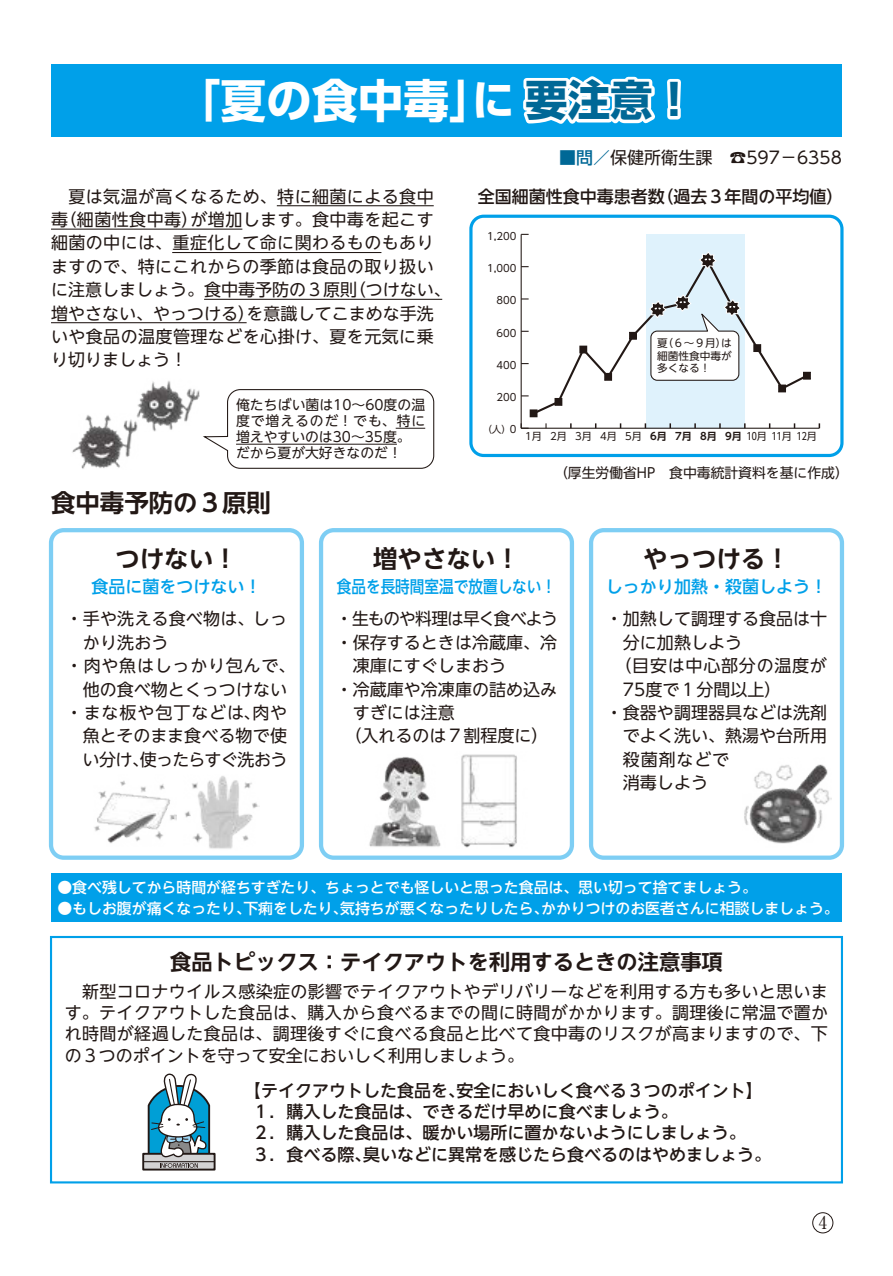
<style>
.page{position:relative;width:893px;height:1276px;background:#fff}
.page>*{position:absolute;margin:0;border:0;box-sizing:border-box;transform-origin:0 0}
.t1{font:700 45.75px "UD Shin Go Pr 6 N";color:#fff}
.t2{font:700 24.45px "UD Shin Go NT Pr 6 N De";color:#221815}
.t3{font:700 21.3px "UD Shin Go NT Pr 6 N De";color:#221815}
.t4{font:17.55px "Ryumin Pr 5";color:#221815;scale:.95 1}
.t5{font:16.95px/23.4px "UD Shin Go NT Pr 6 N";color:#221815}
.t6{font:500 16.95px "UD Shin Go NT Pr 6 N";color:#221815}
.t7{font:16.95px/23.4px "UD Shin Go NT Pr 6 N";letter-spacing:.025em;color:#221815;text-align:right}
.t8{font:16.95px "UD Shin Go NT Pr 6 N";letter-spacing:.045em;color:#221815}
.t9{font:500 16.95px "UD Shin Go NT Pr 6 N";color:#00a0e9}
.t10{font:500 16.95px "UD Shin Go NT Pr 6 N";color:#00a0e9;scale:.86 1}
.t11{font:16.95px "UD Shin Go NT Pr 6 N";letter-spacing:-.055em;color:#221815}
.t12{font:500 14.85px/21.3px "UD Shin Go NT Pr 6 N";color:#fff}
.t13{font:13.8px/15.9px "UD Shin Go NT Pr 6 N";color:#221815}
.t14{font:10.65px/12.8px "UD Shin Go NT Pr 6 N";color:#221815;text-align:justify}
.t15{font:10.05px "UD Shin Go Pr 6 N";color:#221815}
.t16{font:700 10.05px "UD Shin Go Pr 6 N De";color:#221815}
.t17{font:9.6px "UD Shin Go Pr 6 N";color:#221815}
.s1{font-size:42.45px}
.s2{font-weight:500;color:#006896}
.s3{font-size:10.05px}
</style>
<div class="page">
<div style="left:51px;top:64px;width:791px;height:72px;background:#00a0e9"></div>
<hr style="left:277px;top:205px;width:157px;height:1px;background:#221815">
<hr style="left:51px;top:229px;width:191px;height:1px;background:#221815">
<hr style="left:172px;top:252px;width:209px;height:1px;background:#221815">
<hr style="left:204px;top:299px;width:238px;height:1px;background:#221815">
<hr style="left:51px;top:322px;width:196px;height:1px;background:#221815">
<svg style="left:203px;top:389px;width:232px;height:80px"></svg>
<hr style="left:236px;top:444px;width:161px;height:1px;background:#221815">
<div style="left:49px;top:528px;width:255px;height:332px;border:4px solid #7ecef4;border-radius:13px"></div>
<div style="left:319px;top:528px;width:255px;height:332px;border:4px solid #7ecef4;border-radius:13px"></div>
<div style="left:589px;top:528px;width:255px;height:332px;border:4px solid #7ecef4;border-radius:13px"></div>
<div style="left:51px;top:873px;width:791px;height:49px;background:#00a0e9"></div>
<div style="left:50px;top:936px;width:793px;height:247px;border:2px solid #00a0e9"></div>
<img style="left:72px;top:415px;width:64px;height:54px">
<img style="left:136px;top:381px;width:64px;height:50px">
<div style="left:646px;top:234px;width:98px;height:194px;background:#dff2fc"></div>
<hr style="left:521px;top:428px;width:298px;height:1px;background:#221815">
<hr style="left:521px;top:234px;width:1px;height:194px;background:#221815">
<svg style="left:521px;top:423px;width:8px;height:6px"></svg>
<div style="left:530px;top:410px;width:7px;height:7px;border:1px solid #221815"></div>
<div style="left:803px;top:372px;width:8px;height:7px;border:1px solid #221815"></div>
<div style="left:469px;top:215px;width:374px;height:242px;border:3px solid #00a0e9;border-radius:13px"></div>
<svg style="left:521px;top:252px;width:289px;height:164px"></svg>
<img style="left:94px;top:781px;width:83px;height:62px">
<img style="left:185px;top:776px;width:75px;height:73px">
<img style="left:461px;top:754px;width:56px;height:94px">
<img style="left:744px;top:764px;width:87px;height:80px">
<img style="left:369px;top:757px;width:72px;height:90px">
<div style="left:143px;top:1153px;width:72px;height:16px;background:#d3d3d4"></div>
<div style="left:142px;top:1152px;width:74px;height:18px;border:2px solid #221815"></div>
<hr style="left:143px;top:1161px;width:72px;height:1px;background:#221815">
<svg style="left:147px;top:1073px;width:64px;height:94px"></svg>
<div style="left:812px;top:1212px;width:21px;height:21px;border:1px solid #221815;border-radius:50%"></div>
<h1 class="t1" style="left:175px;top:63px;width:522px">「夏の食中毒<span class="s1">に</span>」 <span class="s1">要注意!</span></h1>
<p class="t5" style="left:559px;top:146px;width:155px"><span class="s2">■問／</span>保健所衛生課</p>
<p class="t5" style="left:729px;top:146px;width:114px">☎597－6358</p>
<p class="t7" style="left:51px;top:184px;width:384px">　夏は気温が高くなるため、特に細菌による食中が増加します。食中毒を起こす</p>
<p class="t7" style="left:51px;top:207px;width:149px">（毒細菌性食中毒）</p>
<p class="t7" style="left:51px;top:231px;width:384px">細菌の中には、重症化して命に関わるものもあり</p>
<p class="t7" style="left:51px;top:254px;width:384px">ますので、特にこれからの季節は食品の取り扱い</p>
<p class="t5" style="left:349px;top:277px;width:104px">（つけない、</p>
<p class="t5" style="left:247px;top:277px;width:189px;text-indent:-196px">に注意しましょう。食中毒予防の３原則<br>を意識してこまめな手洗</p>
<p class="t7" style="left:51px;top:301px;width:384px;text-align:left">増やさない、やっつける）<br>いや食品の温度管理などを心掛け、夏を元気に乗り切りましょう!</p>
<p class="t13" style="left:236px;top:397px;width:191px">俺たちばい菌は10〜60度の温度で増えるのだ！でも、特に増えやすいのは30〜35度。だから夏が大好きなのだ!</p>
<p class="t6" style="left:478px;top:182px;width:189px">全国細菌性食中毒患者数</p>
<p class="t6" style="left:656px;top:182px;width:189px">（過去３年間の平均値(</p>
<p class="t15" style="left:487px;top:228px;width:31px">1,200</p>
<p class="t15" style="left:487px;top:260px;width:31px">1,000</p>
<p class="t15" style="left:496px;top:292px;width:21px">800</p>
<p class="t15" style="left:496px;top:324px;width:21px">600</p>
<p class="t15" style="left:496px;top:357px;width:21px">400</p>
<p class="t15" style="left:496px;top:389px;width:21px">200</p>
<p class="t17" style="left:482px;top:422px;width:36px">（人）<span class="s3">0</span></p>
<p class="t14" style="left:657px;top:336px;width:76px">（夏６〜９月は）細菌性食中毒が多くなる!</p>
<p class="t15" style="left:525px;top:428px;width:18px">1月</p>
<p class="t15" style="left:550px;top:428px;width:18px">2月</p>
<p class="t15" style="left:575px;top:428px;width:18px">3月</p>
<p class="t15" style="left:600px;top:428px;width:18px">4月</p>
<p class="t15" style="left:625px;top:428px;width:18px">5月</p>
<p class="t16" style="left:650px;top:428px;width:18px">6月</p>
<p class="t16" style="left:675px;top:428px;width:18px">7月</p>
<p class="t16" style="left:700px;top:428px;width:18px">8月</p>
<p class="t16" style="left:725px;top:428px;width:18px">9月</p>
<p class="t15" style="left:747px;top:428px;width:22px">10月</p>
<p class="t15" style="left:772px;top:428px;width:22px">11月</p>
<p class="t15" style="left:797px;top:428px;width:22px">12月</p>
<p class="t13" style="left:554px;top:464px;width:296px">（厚生労働省HP　食中毒統計資料を基に作成(</p>
<h2 class="t2" style="left:51px;top:483px;width:222px">食中毒予防の３原則</h2>
<h2 class="t2" style="left:115px;top:539px;width:124px">つけない!</h2>
<p class="t9" style="left:91px;top:573px;width:172px">食品に菌をつけない!</p>
<p class="t5" style="left:66px;top:607px;width:223px">・手や洗える食べ物は、しっ</p>
<p class="t5" style="left:83px;top:630px;width:87px">かり洗おう</p>
<p class="t8" style="left:66px;top:652px;width:231px">・肉や魚はしっかり包んで、</p>
<p class="t5" style="left:83px;top:677px;width:206px">他の食べ物とくっつけない</p>
<p class="t5" style="left:252px;top:700px;width:36px">肉や</p>
<p class="t5" style="left:82px;top:700px;width:206px;text-indent:-17px">・まな板や包丁などは、<br>魚とそのまま食べる物で使い分け使ったらすぐ洗おう</p>
<p class="t5" style="left:132px;top:747px;width:19px">、</p>
<h2 class="t2" style="left:373px;top:539px;width:148px">増やさない!</h2>
<p class="t10" style="left:337px;top:573px;width:257px">食品を長時間室温で放置しない!</p>
<p class="t11" style="left:336px;top:605px;width:223px">・生ものや料理は早く食べよう</p>
<p class="t5" style="left:336px;top:630px;width:223px">・保存するときは冷蔵庫、冷</p>
<p class="t5" style="left:353px;top:653px;width:155px">凍庫にすぐしまおう</p>
<p class="t5" style="left:336px;top:677px;width:223px">・冷蔵庫や冷凍庫の詰め込み</p>
<p class="t5" style="left:353px;top:700px;width:104px">すぎには注意</p>
<p class="t5" style="left:336px;top:723px;width:214px">　（入れるのは７割程度に(</p>
<h2 class="t2" style="left:643px;top:539px;width:148px">やっつける!</h2>
<p class="t9" style="left:606px;top:573px;width:223px">しっかり加熱・殺菌しよう!</p>
<p class="t5" style="left:606px;top:607px;width:223px">・加熱して調理する食品は十</p>
<p class="t5" style="left:623px;top:630px;width:121px">分に加熱しよう</p>
<p class="t8" style="left:606px;top:652px;width:223px">　（目安は中心部分の温度が</p>
<p class="t5" style="left:623px;top:677px;width:160px">75度で１分間以上(</p>
<p class="t5" style="left:606px;top:700px;width:223px">・食器や調理器具などは洗剤</p>
<p class="t5" style="left:623px;top:723px;width:206px">でよく洗い、熱湯や台所用</p>
<p class="t5" style="left:623px;top:747px;width:108px">殺菌剤などで</p>
<p class="t5" style="left:623px;top:770px;width:87px">消毒しよう</p>
<p class="t12" style="left:541px;top:876px;width:299px;text-indent:-484px">●食べ残してから時間が経ちすぎたり、ちょっとでも怪しいと思った食品は、思い切って捨てましょう。<br>かかりつけのお医者さんに相談しましょう。</p>
<p class="t12" style="left:57px;top:897px;width:195px">●もしお腹が痛くなったり、</p>
<p class="t3" style="left:170px;top:944px;width:554px">食品トピックス：テイクアウトを利用するときの注意事項</p>
<p class="t5" style="left:65px;top:980px;width:765px;line-height:21.3px;text-align:justify">　新型コロナウイルス感染症の影響でテイクアウトやデリバリーなどを利用する方も多いと思います。テイクアウトした食品は、購入から食べるまでの間に時間がかかります。調理後に常温で置かれ時間が経過した食品は、調理後すぐに食べる食品と比べて食中毒のリスクが高まりますので、下の３つのポイントを守って安全においしく利用しましょう。</p>
<p class="t6" style="left:457px;top:1076px;width:308px">安全においしく食べる３つのポイント【</p>
<p class="t12" style="left:340px;top:897px;width:210px">気持ちが悪くなったりしたら、</p>
<p class="t12" style="left:243px;top:897px;width:106px">下痢をしたり、</p>
<p class="t6" style="left:244px;top:1076px;width:223px">【テイクアウトした食品を、</p>
<p class="t6" style="left:252px;top:1097px;width:427px">１．購入した食品は、できるだけ早めに食べましょう。</p>
<p class="t6" style="left:252px;top:1119px;width:495px">２．購入した食品は、暖かい場所に置かないようにしましょう。</p>
<p class="t6" style="left:363px;top:1140px;width:410px">臭いなどに異常を感じたら食べるのはやめましょう。</p>
<p class="t6" style="left:252px;top:1140px;width:121px">３．食べる際、</p>
<p class="t4" style="left:819px;top:1208px;width:10px">4</p>
</div>
